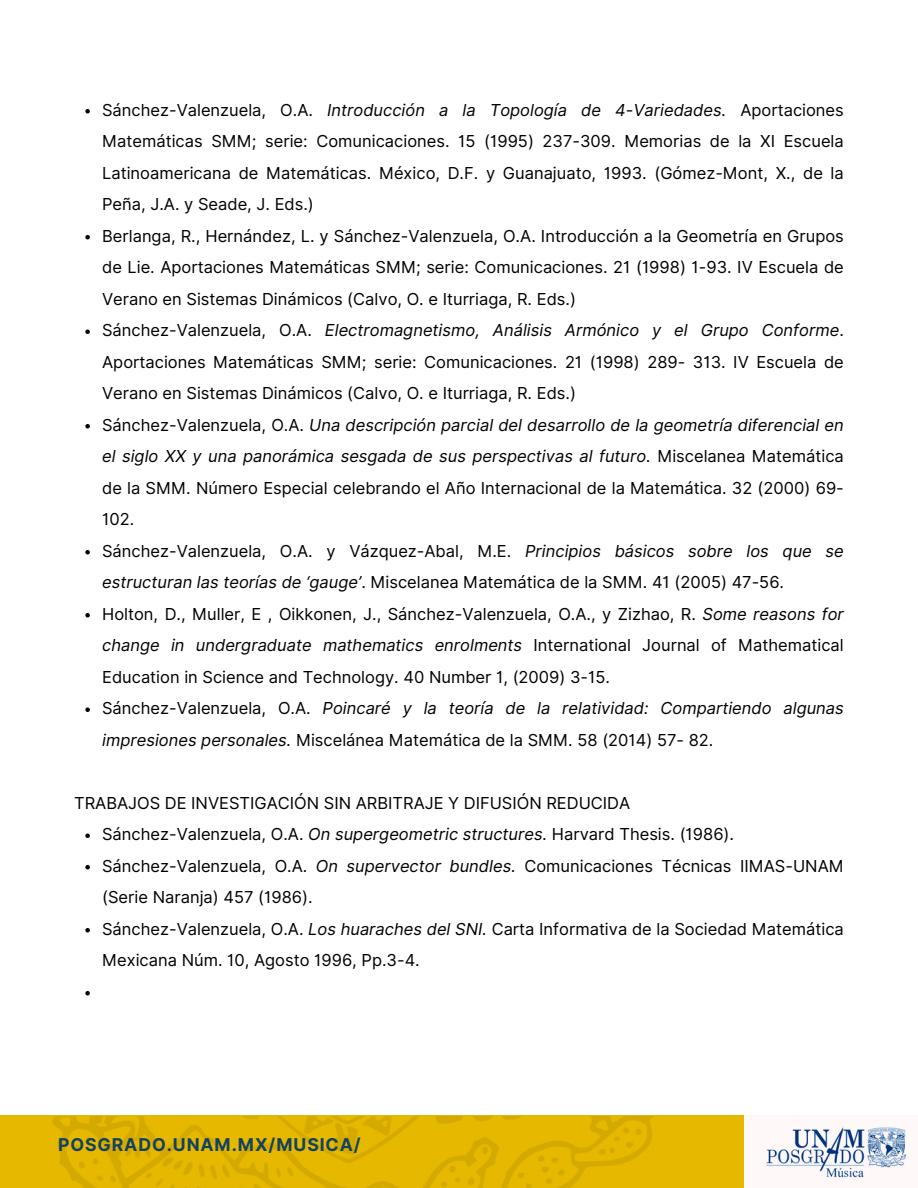
<style>
.page{position:relative;width:918px;height:1188px;background:#fff}
.page>*{position:absolute;margin:0;border:0;box-sizing:border-box;transform-origin:0 0}
.t1{font:700 17.7px "Inter";letter-spacing:.05em;color:#134261}
.t2{font:16.5px/31.5px "Inter";color:#000;text-align:justify}
.t3{font:italic 16.5px/31.5px "Inter";color:#000}
.s1{font-style:italic}
.s2{font-style:normal}
</style>
<div class="page">
<svg style="left:0;top:1115px;width:918px;height:73px;background:#e2b500"></svg>
<img style="left:745px;top:1115px;width:173px;height:73px">
<svg style="left:85px;top:109px;width:5px;height:4px"></svg>
<svg style="left:85px;top:235px;width:5px;height:4px"></svg>
<svg style="left:85px;top:329px;width:5px;height:5px"></svg>
<svg style="left:85px;top:424px;width:5px;height:4px"></svg>
<svg style="left:85px;top:550px;width:5px;height:4px"></svg>
<svg style="left:85px;top:613px;width:5px;height:4px"></svg>
<svg style="left:85px;top:707px;width:5px;height:5px"></svg>
<svg style="left:85px;top:833px;width:5px;height:5px"></svg>
<svg style="left:85px;top:865px;width:5px;height:4px"></svg>
<svg style="left:85px;top:928px;width:5px;height:4px"></svg>
<svg style="left:85px;top:991px;width:5px;height:4px"></svg>
<p class="t2" style="left:102px;top:94px;width:743px">Sánchez-Valenzuela, O.A. <span class="s1">Introducción a la Topología de 4-Variedades.</span> Aportaciones Matemáticas SMM; serie: Comunicaciones. 15 (1995) 237-309. Memorias de la XI Escuela Latinoamericana de Matemáticas. México, D.F. y Guanajuato, 1993. (Gómez-Mont, X., de la Peña, J.A. y Seade, J. Eds.)</p>
<p class="t2" style="left:102px;top:220px;width:743px">Berlanga, R., Hernández, L. y Sánchez-Valenzuela, O.A. Introducción a la Geometría en Grupos de Lie. Aportaciones Matemáticas SMM; serie: Comunicaciones. 21 (1998) 1-93. IV Escuela de Verano en Sistemas Dinámicos (Calvo, O. e Iturriaga, R. Eds.)</p>
<p class="t2" style="left:102px;top:314px;width:743px">Sánchez-Valenzuela, O.A. <span class="s1">Electromagnetismo, Análisis Armónico y el Grupo Conforme</span>.<br>Aportaciones Matemáticas SMM; serie: Comunicaciones. 21 (1998) 289- 313. IV Escuela de Verano en Sistemas Dinámicos (Calvo, O. e Iturriaga, R. Eds.)</p>
<p class="t2" style="left:102px;top:409px;width:743px">Sánchez-Valenzuela, O.A. <span class="s1">Una descripción parcial del desarrollo de la geometría diferencial en el siglo XX y una panorámica sesgada de sus perspectivas al futuro.</span> Miscelanea Matemática de la SMM. Número Especial celebrando el Año Internacional de la Matemática. 32 (2000) 69- 102.</p>
<p class="t2" style="left:102px;top:535px;width:743px">Sánchez-Valenzuela, O.A. y Vázquez-Abal, M.E. <span class="s1">Principios básicos sobre los que se estructuran las teorías de ‘gauge’</span>. Miscelanea Matemática de la SMM. 41 (2005) 47-56.</p>
<p class="t2" style="left:102px;top:598px;width:743px">Holton, D., Muller, E , Oikkonen, J., Sánchez-Valenzuela, O.A., y Zizhao, R. <span class="s1">Some reasons for change in undergraduate mathematics enrolments</span> International Journal of Mathematical Education in Science and Technology. 40 Number 1, (2009) 3-15.</p>
<p class="t3" style="left:102px;top:692px;width:743px"><span class="s2">Sánchez-Valenzuela, O.A.</span> Poincaré y la teoría de la relatividad: Compartiendo algunas impresiones personales. <span class="s2">Miscelánea Matemática de la SMM. 58 (2014) 57- 82.</span></p>
<p class="t2" style="left:74px;top:787px;width:558px">TRABAJOS DE INVESTIGACIÓN SIN ARBITRAJE Y DIFUSIÓN REDUCIDA</p>
<p class="t2" style="left:102px;top:818px;width:634px">Sánchez-Valenzuela, O.A. <span class="s1">On supergeometric structures.</span> Harvard Thesis. (1986).</p>
<p class="t2" style="left:102px;top:850px;width:743px">Sánchez-Valenzuela, O.A. <span class="s1">On supervector bundles.</span> Comunicaciones Técnicas IIMAS-UNAM (Serie Naranja) 457 (1986).</p>
<p class="t2" style="left:102px;top:913px;width:743px">Sánchez-Valenzuela, O.A. <span class="s1">Los huaraches del SNI.</span> Carta Informativa de la Sociedad Matemática<br>Mexicana Núm. 10, Agosto 1996, Pp.3-4.</p>
<p class="t1" style="left:58px;top:1134px;width:304px">POSGRADO.UNAM.MX/MUSICA/</p>
</div>
